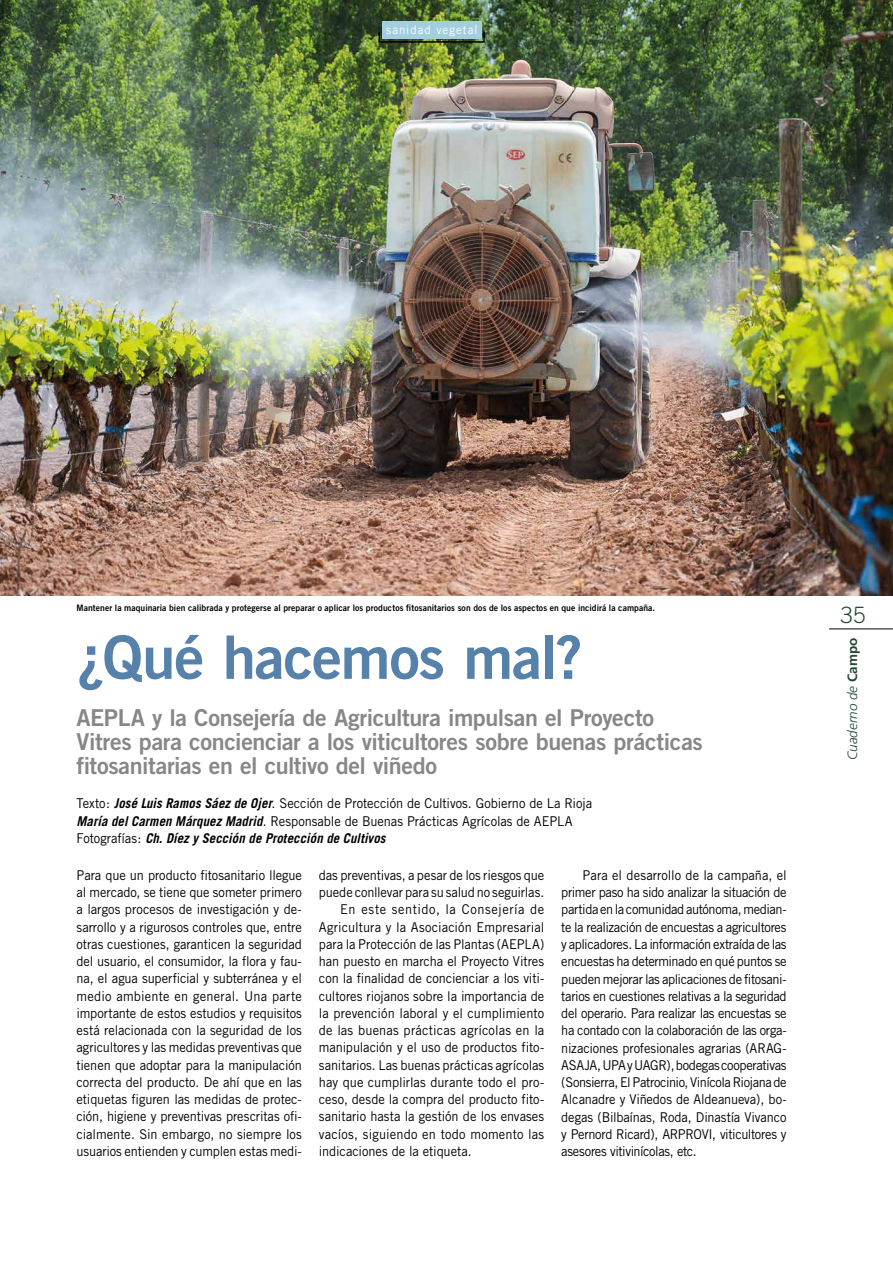
<style>
.page{position:relative;width:893px;height:1263px;background:#fff}
.page>*{position:absolute;margin:0;border:0;box-sizing:border-box;transform-origin:0 0}
.t1{font:60px "Trade Gothic Bold Two";letter-spacing:-.02em;color:#5681ab}
.t2{font:23.25px/24px "Trade Gothic Bold Two";letter-spacing:-.015em;color:#878787}
.t3{font:300 22.5px "Trade Gothic";color:#254736}
.t4{font:13.5px/17.2px "Trade Gothic";letter-spacing:-.005em;color:#000;text-align:justify;scale:.95 1}
.t5{font:13.5px "Trade Gothic";letter-spacing:.015em;color:#000;scale:.95 1}
.t6{font:13.5px "Trade Gothic";letter-spacing:.04em;color:#000;scale:.95 1}
.t7{font:italic 300 13.5px "Frutiger";color:#254736}
.t8{font:12px "Trade Gothic";letter-spacing:.09em;color:#fff;scale:.95 1}
.t9{font:9px "Trade Gothic Bold Two";letter-spacing:.01em;color:#000;scale:.95 1}
.s1{font-weight:700;font-style:italic}
.s2{font-weight:700;font-style:normal}
</style>
<div class="page">
<hr style="left:829px;top:628px;width:64px;height:1px;background:#000">
<img style="left:0;top:0;width:893px;height:595px">
<svg style="left:378px;top:30px;width:107px;height:13px"></svg>
<div style="left:382px;top:21px;width:99px;height:18px;background:#a3cede"></div>
<p class="t8" style="left:386px;top:23px;width:98px">sanidad vegetal</p>
<p class="t9" style="left:77px;top:602px;width:611px">Mantener la maquinaria bien calibrada y protegerse al preparar o aplicar los productos fitosanitarios son dos de los aspectos en que incidirá la campaña.</p>
<h1 class="t1" style="left:77px;top:620px;width:508px">¿Qué hacemos mal?</h1>
<h2 class="t2" style="left:77px;top:705px;width:628px">AEPLA y la Consejería de Agricultura impulsan el Proyecto<br>Vitres para concienciar a los viticultores sobre buenas prácticas fitosanitarias en el cultivo del viñedo</h2>
<p class="t4" style="left:77px;top:795px;width:544px;text-align:left">Texto: <span class="s1">José Luis Ramos Sáez de Ojer</span>. Sección de Protección de Cultivos. Gobierno de La Rioja<br><span class="s1">María del Carmen Márquez Madrid</span>. Responsable de Buenas Prácticas Agrícolas de AEPLA<br>Fotografías: <span class="s1">Ch. Díez y Sección de Protección de Cultivos</span></p>
<p class="t4" style="left:77px;top:866px;width:239px">Para que un producto fitosanitario llegue al mercado, se tiene que someter primero a largos procesos de investigación y de&shy;sarrollo y a rigurosos controles que, entre otras cuestiones, garanticen la seguridad del usuario, el consumidor, la flora y fau&shy;na, el agua superficial y subterránea y el medio ambiente en general. Una parte importante de estos estudios y requisitos está relacionada con la seguridad de los agricultores y las medidas preventivas que tienen que adoptar para la manipulación correcta del producto. De ahí que en las etiquetas figuren las medidas de protec&shy;ción, higiene y preventivas prescritas ofi&shy;cialmente. Sin embargo, no siempre los usuarios entienden y cumplen estas medi-</p>
<p class="t4" style="left:319px;top:866px;width:239px">das preventivas, a pesar de los riesgos que</p>
<p class="t4" style="left:319px;top:883px;width:239px">puede conllevar para su salud no seguirlas.</p>
<p class="t6" style="left:340px;top:901px;width:216px">En este sentido, la Consejería de</p>
<p class="t4" style="left:319px;top:918px;width:239px">Agricultura y la Asociación Empresarial</p>
<p class="t4" style="left:319px;top:935px;width:239px">para la Protección de las Plantas (AEPLA)</p>
<p class="t4" style="left:319px;top:952px;width:239px">han puesto en marcha el Proyecto Vitres</p>
<p class="t4" style="left:319px;top:970px;width:239px">con la finalidad de concienciar a los viti-</p>
<p class="t4" style="left:319px;top:987px;width:239px">cultores riojanos sobre la importancia de</p>
<p class="t4" style="left:319px;top:1004px;width:239px">la prevención laboral y el cumplimiento</p>
<p class="t5" style="left:319px;top:1022px;width:239px">de las buenas prácticas agrícolas en la</p>
<p class="t4" style="left:319px;top:1039px;width:239px">manipulación y el uso de productos fito-</p>
<p class="t4" style="left:319px;top:1056px;width:239px">sanitarios. Las buenas prácticas agrícolas</p>
<p class="t4" style="left:319px;top:1073px;width:239px">hay que cumplirlas durante todo el pro-</p>
<p class="t4" style="left:319px;top:1091px;width:239px">ceso, desde la compra del producto fito-</p>
<p class="t4" style="left:319px;top:1108px;width:239px">sanitario hasta la gestión de los envases</p>
<p class="t5" style="left:319px;top:1126px;width:239px">vacíos, siguiendo en todo momento las</p>
<p class="t4" style="left:319px;top:1142px;width:162px">indicaciones de la etiqueta.</p>
<p class="t4" style="left:561px;top:866px;width:239px;text-indent:21px">Para el desarrollo de la campaña, el primer paso ha sido analizar la situación de partida en la comunidad autónoma, median&shy;te la realización de encuestas a agricultores y aplicadores. La información extraída de las encuestas ha determinado en qué puntos se pueden mejorar las aplicaciones de fitosani&shy;tarios en cuestiones relativas a la seguridad del operario. Para realizar las encuestas se ha contado con la colaboración de las orga&shy;nizaciones profesionales agrarias (ARAG-ASAJA, UPA y UAGR), bodegas cooperativas (Sonsierra, El Patrocinio, Vinícola Riojana de Alcanadre y Viñedos de Aldeanueva), bo&shy;degas (Bilbaínas, Roda, Dinastía Vivanco y Pernord Ricard), ARPROVI, viticultores y asesores vitivinícolas, etc.</p>
<h3 class="t3" style="left:840px;top:601px;width:27px">35</h3>
<p class="t7" style="left:845px;top:760px;width:124px;rotate:-90deg">Cuaderno de <span class="s2">Campo</span></p>
</div>
